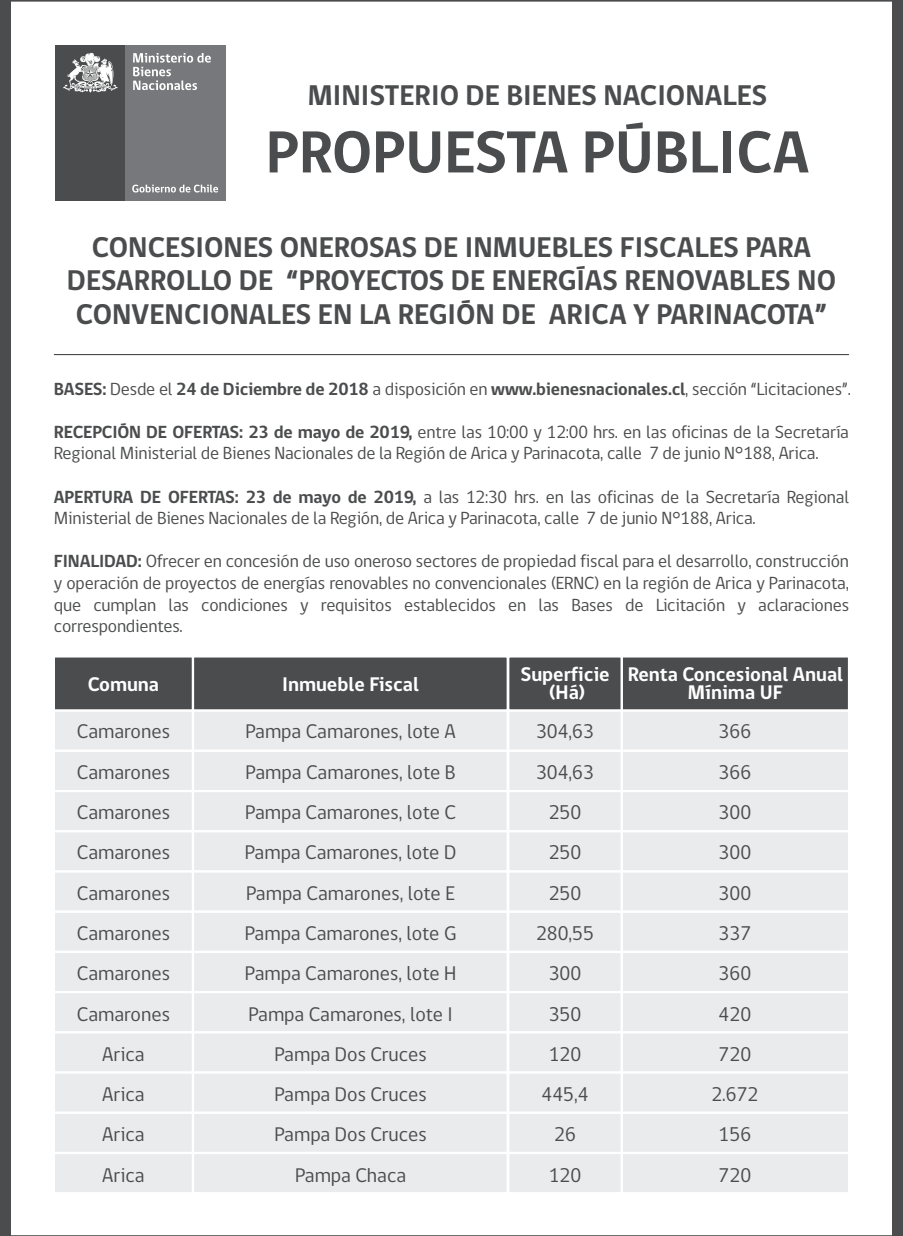
<style>
.page{position:relative;width:903px;height:1236px;background:#fff}
.page>*{position:absolute;margin:0;border:0;box-sizing:border-box;transform-origin:0 0}
.t1{font:700 60.75px "gob CL";color:#4b4c4d}
.t2{font:700 29.25px/33.8px "gob CL";color:#4b4c4d;text-align:center}
.t3{font:20.25px/40.3px "gob CL";color:#4b4c4d;text-align:center}
.t4{font:700 20.25px/18px "gob CL";color:#fff;text-align:center}
.t5{font:18px/21.6px "gob CL";letter-spacing:-.01em;color:#4b4c4d}
.t6{font:700 18px "gob CL";letter-spacing:-.01em;color:#4b4c4d}
.s1{font-weight:400}
.s2{font-weight:700}
</style>
<div class="page">
<div style="left:0;top:0;width:11px;height:1235px;background:#4b4c4d"></div>
<div style="left:891px;top:0;width:12px;height:1235px;background:#4b4c4d"></div>
<div style="left:56px;top:45px;width:69px;height:155px;background:#4b4c4d"></div>
<div style="left:125px;top:45px;width:101px;height:155px;background:#76787b"></div>
<svg style="left:63px;top:53px;width:55px;height:39px"></svg>
<svg style="left:133px;top:53px;width:78px;height:37px"></svg>
<svg style="left:132px;top:185px;width:86px;height:7px"></svg>
<hr style="left:54px;top:354px;width:795px;height:1px;background:#4b4c4d">
<div style="left:53px;top:655px;width:141px;height:56px;background:#4b4c4d;border:2px solid #fff"></div>
<div style="left:192px;top:655px;width:317px;height:56px;background:#4b4c4d;border:2px solid #fff"></div>
<div style="left:507px;top:655px;width:116px;height:56px;background:#4b4c4d;border:2px solid #fff"></div>
<div style="left:621px;top:655px;width:229px;height:56px;background:#4b4c4d;border:2px solid #fff"></div>
<div style="left:53px;top:709px;width:141px;height:43px;background:#eaebec;border:2px solid #fff"></div>
<div style="left:192px;top:709px;width:317px;height:43px;background:#eaebec;border:2px solid #fff"></div>
<div style="left:507px;top:709px;width:116px;height:43px;background:#eaebec;border:2px solid #fff"></div>
<div style="left:621px;top:709px;width:229px;height:43px;background:#eaebec;border:2px solid #fff"></div>
<div style="left:53px;top:749px;width:141px;height:43px;background:#eaebec;border:2px solid #fff"></div>
<div style="left:192px;top:749px;width:317px;height:43px;background:#eaebec;border:2px solid #fff"></div>
<div style="left:507px;top:749px;width:116px;height:43px;background:#eaebec;border:2px solid #fff"></div>
<div style="left:621px;top:749px;width:229px;height:43px;background:#eaebec;border:2px solid #fff"></div>
<div style="left:53px;top:789px;width:141px;height:43px;background:#eaebec;border:2px solid #fff"></div>
<div style="left:192px;top:789px;width:317px;height:43px;background:#eaebec;border:2px solid #fff"></div>
<div style="left:507px;top:789px;width:116px;height:43px;background:#eaebec;border:2px solid #fff"></div>
<div style="left:621px;top:789px;width:229px;height:43px;background:#eaebec;border:2px solid #fff"></div>
<div style="left:53px;top:830px;width:141px;height:42px;background:#eaebec;border:2px solid #fff"></div>
<div style="left:192px;top:830px;width:317px;height:42px;background:#eaebec;border:2px solid #fff"></div>
<div style="left:507px;top:830px;width:116px;height:42px;background:#eaebec;border:2px solid #fff"></div>
<div style="left:621px;top:830px;width:229px;height:42px;background:#eaebec;border:2px solid #fff"></div>
<div style="left:53px;top:870px;width:141px;height:42px;background:#eaebec;border:2px solid #fff"></div>
<div style="left:192px;top:870px;width:317px;height:42px;background:#eaebec;border:2px solid #fff"></div>
<div style="left:507px;top:870px;width:116px;height:42px;background:#eaebec;border:2px solid #fff"></div>
<div style="left:621px;top:870px;width:229px;height:42px;background:#eaebec;border:2px solid #fff"></div>
<div style="left:53px;top:910px;width:141px;height:42px;background:#eaebec;border:2px solid #fff"></div>
<div style="left:192px;top:910px;width:317px;height:42px;background:#eaebec;border:2px solid #fff"></div>
<div style="left:507px;top:910px;width:116px;height:42px;background:#eaebec;border:2px solid #fff"></div>
<div style="left:621px;top:910px;width:229px;height:42px;background:#eaebec;border:2px solid #fff"></div>
<div style="left:53px;top:950px;width:141px;height:43px;background:#eaebec;border:2px solid #fff"></div>
<div style="left:192px;top:950px;width:317px;height:43px;background:#eaebec;border:2px solid #fff"></div>
<div style="left:507px;top:950px;width:116px;height:43px;background:#eaebec;border:2px solid #fff"></div>
<div style="left:621px;top:950px;width:229px;height:43px;background:#eaebec;border:2px solid #fff"></div>
<div style="left:53px;top:990px;width:141px;height:43px;background:#eaebec;border:2px solid #fff"></div>
<div style="left:192px;top:990px;width:317px;height:43px;background:#eaebec;border:2px solid #fff"></div>
<div style="left:507px;top:990px;width:116px;height:43px;background:#eaebec;border:2px solid #fff"></div>
<div style="left:621px;top:990px;width:229px;height:43px;background:#eaebec;border:2px solid #fff"></div>
<div style="left:53px;top:1031px;width:141px;height:42px;background:#eaebec;border:2px solid #fff"></div>
<div style="left:192px;top:1031px;width:317px;height:42px;background:#eaebec;border:2px solid #fff"></div>
<div style="left:507px;top:1031px;width:116px;height:42px;background:#eaebec;border:2px solid #fff"></div>
<div style="left:621px;top:1031px;width:229px;height:42px;background:#eaebec;border:2px solid #fff"></div>
<div style="left:53px;top:1071px;width:141px;height:42px;background:#eaebec;border:2px solid #fff"></div>
<div style="left:192px;top:1071px;width:317px;height:42px;background:#eaebec;border:2px solid #fff"></div>
<div style="left:507px;top:1071px;width:116px;height:42px;background:#eaebec;border:2px solid #fff"></div>
<div style="left:621px;top:1071px;width:229px;height:42px;background:#eaebec;border:2px solid #fff"></div>
<div style="left:53px;top:1111px;width:141px;height:42px;background:#eaebec;border:2px solid #fff"></div>
<div style="left:192px;top:1111px;width:317px;height:42px;background:#eaebec;border:2px solid #fff"></div>
<div style="left:507px;top:1111px;width:116px;height:42px;background:#eaebec;border:2px solid #fff"></div>
<div style="left:621px;top:1111px;width:229px;height:42px;background:#eaebec;border:2px solid #fff"></div>
<div style="left:53px;top:1151px;width:141px;height:43px;background:#eaebec;border:2px solid #fff"></div>
<div style="left:192px;top:1151px;width:317px;height:43px;background:#eaebec;border:2px solid #fff"></div>
<div style="left:507px;top:1151px;width:116px;height:43px;background:#eaebec;border:2px solid #fff"></div>
<div style="left:621px;top:1151px;width:229px;height:43px;background:#eaebec;border:2px solid #fff"></div>
<h2 class="t2" style="left:308px;top:79px;width:461px">MINISTERIO DE BIENES NACIONALES</h2>
<h1 class="t1" style="left:266px;top:111px;width:545px">PROPUESTA PÚBLICA</h1>
<h2 class="t2" style="left:67px;top:230px;width:771px">CONCESIONES ONEROSAS DE INMUEBLES FISCALES PARA<br>DESARROLLO DE “PROYECTOS DE ENERGÍAS RENOVABLES NO<br>CONVENCIONALES EN LA REGIÓN DE ARICA Y PARINACOTA”</h2>
<p class="t6" style="left:54px;top:376px;width:798px">BASES: <span class="s1">Desde el</span> 24 de Diciembre de 2018 <span class="s1">a disposición en</span> www.bienesnacionales.cl<span class="s1">, sección “Licitaciones”.</span></p>
<p class="t5" style="left:54px;top:421px;width:796px"><span class="s2">RECEPCIÓN DE OFERTAS: 23 de mayo de 2019,</span> entre las 10:00 y 12:00 hrs. en las oficinas de la Secretaría<br>Regional Ministerial de Bienes Nacionales de la Región de Arica y Parinacota, calle 7 de junio N°188, Arica.</p>
<p class="t5" style="left:54px;top:486px;width:797px"><span class="s2">APERTURA DE OFERTAS: 23 de mayo de 2019,</span> a las 12:30 hrs. en las oficinas de la Secretaría Regional<br>Ministerial de Bienes Nacionales de la Región, de Arica y Parinacota, calle 7 de junio N°188, Arica.</p>
<p class="t5" style="left:54px;top:551px;width:797px;text-align:justify"><span class="s2">FINALIDAD:</span> Ofrecer en concesión de uso oneroso sectores de propiedad fiscal para el desarrollo, construcción y operación de proyectos de energías renovables no convencionales (ERNC) en la región de Arica y Parinacota, que cumplan las condiciones y requisitos establecidos en las Bases de Licitación y aclaraciones correspondientes.</p>
<p class="t4" style="left:520px;top:666px;width:91px">Superficie (Há)</p>
<p class="t4" style="left:88px;top:675px;width:73px">Comuna</p>
<p class="t4" style="left:628px;top:666px;width:217px">Renta Concesional Anual<br>Mínima UF</p>
<p class="t4" style="left:282px;top:675px;width:139px">Inmueble Fiscal</p>
<p class="t3" style="left:245px;top:712px;width:213px">Pampa Camarones, lote A<br>Pampa Camarones, lote B<br>Pampa Camarones, lote C<br>Pampa Camarones, lote D<br>Pampa Camarones, lote E<br>Pampa Camarones, lote G<br>Pampa Camarones, lote H<br>Pampa Camarones, lote I<br>Pampa Dos Cruces<br>Pampa Dos Cruces<br>Pampa Dos Cruces<br>Pampa Chaca</p>
<p class="t3" style="left:77px;top:712px;width:95px">Camarones<br>Camarones<br>Camarones<br>Camarones<br>Camarones<br>Camarones<br>Camarones<br>Camarones<br>Arica<br>Arica<br>Arica<br>Arica</p>
<p class="t3" style="left:536px;top:712px;width:60px">304,63<br>304,63<br>250<br>250<br>250<br>280,55<br>300<br>350<br>120<br>445,4<br>26<br>120</p>
<p class="t3" style="left:711px;top:712px;width:49px">366<br>366<br>300<br>300<br>300<br>337<br>360<br>420<br>720<br>2.672<br>156<br>720</p>
</div>
